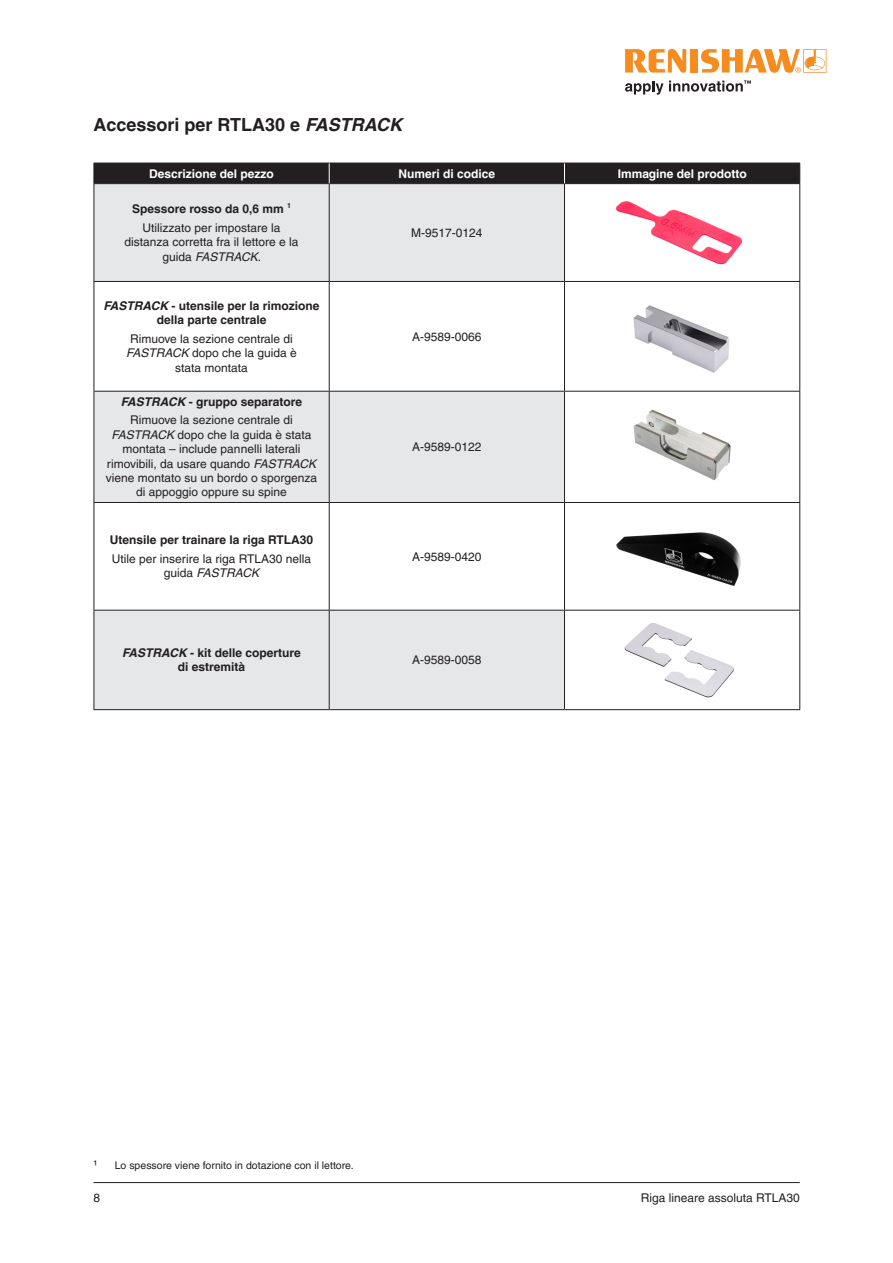
<style>
.page{position:relative;width:893px;height:1263px;background:#fff}
.page>*{position:absolute;margin:0;border:0;box-sizing:border-box;transform-origin:0 0}
.Heading_4__12pt_bold{font:700 18px "Helvetica LT Pro";color:#231f20}
.Table_body_text_centred{font:12px/14.4px "Helvetica LT Pro";color:#231f20;text-align:center}
.Table_body_text_centred-2{font:700 12px/14.4px "Helvetica LT Pro";color:#231f20;text-align:center}
.Inside_Table_header_centred{font:700 12px "Helvetica LT Pro";color:#fff}
.Footnote{font:12px "Helvetica LT Pro";color:#231f20}
.Footnote-2{font:10.5px "Helvetica LT Pro";color:#231f20}
.Table_body_text_centred-3{font:700 7.05px "Helvetica LT Pro";color:#231f20}
.s1{font-style:italic}
</style>
<div class="page">
<hr style="left:94px;top:1182px;width:706px;height:1px;background:#231f20">
<div style="left:95px;top:184px;width:469px;height:525px;background:#e6e7e9"></div>
<svg style="left:95px;top:282px;width:469px;height:328px"></svg>
<hr style="left:94px;top:184px;width:1px;height:97px;background:#231f20">
<hr style="left:329px;top:184px;width:1px;height:97px;background:#231f20">
<hr style="left:564px;top:184px;width:1px;height:97px;background:#231f20">
<hr style="left:799px;top:184px;width:1px;height:97px;background:#231f20">
<hr style="left:94px;top:281px;width:235px;height:1px;background:#231f20">
<hr style="left:94px;top:282px;width:1px;height:109px;background:#231f20">
<hr style="left:329px;top:281px;width:235px;height:1px;background:#231f20">
<hr style="left:329px;top:282px;width:1px;height:109px;background:#231f20">
<hr style="left:564px;top:281px;width:236px;height:1px;background:#231f20">
<hr style="left:564px;top:282px;width:1px;height:109px;background:#231f20">
<hr style="left:799px;top:282px;width:1px;height:109px;background:#231f20">
<hr style="left:94px;top:391px;width:235px;height:1px;background:#231f20">
<hr style="left:94px;top:392px;width:1px;height:110px;background:#231f20">
<hr style="left:329px;top:391px;width:235px;height:1px;background:#231f20">
<hr style="left:329px;top:392px;width:1px;height:110px;background:#231f20">
<hr style="left:564px;top:391px;width:236px;height:1px;background:#231f20">
<hr style="left:564px;top:392px;width:1px;height:110px;background:#231f20">
<hr style="left:799px;top:392px;width:1px;height:110px;background:#231f20">
<hr style="left:94px;top:502px;width:235px;height:1px;background:#231f20">
<hr style="left:94px;top:503px;width:1px;height:107px;background:#231f20">
<hr style="left:329px;top:502px;width:235px;height:1px;background:#231f20">
<hr style="left:329px;top:503px;width:1px;height:107px;background:#231f20">
<hr style="left:564px;top:502px;width:236px;height:1px;background:#231f20">
<hr style="left:564px;top:503px;width:1px;height:107px;background:#231f20">
<hr style="left:799px;top:503px;width:1px;height:107px;background:#231f20">
<hr style="left:94px;top:610px;width:235px;height:1px;background:#231f20">
<hr style="left:94px;top:610px;width:1px;height:99px;background:#231f20">
<hr style="left:329px;top:610px;width:235px;height:1px;background:#231f20">
<hr style="left:329px;top:610px;width:1px;height:99px;background:#231f20">
<hr style="left:564px;top:610px;width:236px;height:1px;background:#231f20">
<hr style="left:564px;top:610px;width:1px;height:99px;background:#231f20">
<hr style="left:799px;top:610px;width:1px;height:99px;background:#231f20">
<hr style="left:94px;top:709px;width:235px;height:1px;background:#231f20">
<hr style="left:329px;top:709px;width:235px;height:1px;background:#231f20">
<hr style="left:564px;top:709px;width:236px;height:1px;background:#231f20">
<div style="left:94px;top:163px;width:706px;height:21px;background:#231f20"></div>
<img style="left:615px;top:201px;width:128px;height:64px">
<img style="left:633px;top:305px;width:97px;height:68px">
<img style="left:633px;top:409px;width:98px;height:72px">
<img style="left:616px;top:532px;width:125px;height:54px">
<img style="left:624px;top:623px;width:111px;height:75px">
<svg style="left:625px;top:49px;width:61px;height:24px"></svg>
<div style="left:690px;top:49px;width:8px;height:24px;background:#f68c1f"></div>
<svg style="left:701px;top:49px;width:125px;height:24px"></svg>
<svg style="left:625px;top:80px;width:126px;height:15px"></svg>
<p class="Heading_4__12pt_bold" style="left:94px;top:114px;width:310px">Accessori per RTLA30 e <span class="s1">FASTRACK</span></p>
<p class="Inside_Table_header_centred" style="left:149px;top:166px;width:126px">Descrizione del pezzo</p>
<p class="Inside_Table_header_centred" style="left:398px;top:166px;width:98px">Numeri di codice</p>
<p class="Inside_Table_header_centred" style="left:618px;top:166px;width:130px">Immagine del prodotto</p>
<p class="Table_body_text_centred-2" style="left:132px;top:202px;width:153px">Spessore rosso da 0,6 mm</p>
<p class="Table_body_text_centred-3" style="left:287px;top:201px;width:5px">1</p>
<p class="Table_body_text_centred" style="left:125px;top:220px;width:175px">Utilizzato per impostare la distanza corretta fra il lettore e la guida <span class="s1">FASTRACK</span>.</p>
<p class="Table_body_text_centred" style="left:411px;top:225px;width:73px">M-9517-0124</p>
<p class="Table_body_text_centred-2" style="left:104px;top:298px;width:217px"><span class="s1">FASTRACK</span> - utensile per la rimozione della parte centrale</p>
<p class="Table_body_text_centred" style="left:126px;top:331px;width:172px">Rimuove la sezione centrale di<br><span class="s1">FASTRACK</span> dopo che la guida è stata montata</p>
<p class="Table_body_text_centred" style="left:412px;top:329px;width:71px">A-9589-0066</p>
<p class="Table_body_text_centred-2" style="left:121px;top:394px;width:183px"><span class="s1">FASTRACK</span> - gruppo separatore</p>
<p class="Table_body_text_centred" style="left:106px;top:413px;width:213px">Rimuove la sezione centrale di <span class="s1">FASTRACK</span> dopo che la guida è stata montata – include pannelli laterali rimovibili, da usare quando <span class="s1">FASTRACK </span>viene montato su un bordo o sporgenza di appoggio oppure su spine</p>
<p class="Table_body_text_centred" style="left:412px;top:440px;width:71px">A-9589-0122</p>
<p class="Table_body_text_centred-2" style="left:110px;top:533px;width:205px">Utensile per trainare la riga RTLA30</p>
<p class="Table_body_text_centred" style="left:112px;top:551px;width:201px">Utile per inserire la riga RTLA30 nella guida <span class="s1">FASTRACK</span></p>
<p class="Table_body_text_centred" style="left:412px;top:549px;width:71px">A-9589-0420</p>
<p class="Table_body_text_centred-2" style="left:122px;top:646px;width:180px"><span class="s1">FASTRACK</span> - kit delle coperture di estremità</p>
<p class="Table_body_text_centred" style="left:412px;top:653px;width:71px">A-9589-0058</p>
<p class="Footnote" style="left:94px;top:1158px;width:5px">¹</p>
<p class="Footnote-2" style="left:115px;top:1160px;width:241px">Lo spessore viene fornito in dotazione con il lettore.</p>
<p class="Table_body_text_centred" style="left:94px;top:1191px;width:8px">8</p>
<p class="Table_body_text_centred" style="left:641px;top:1191px;width:161px">Riga lineare assoluta RTLA30</p>
</div>
